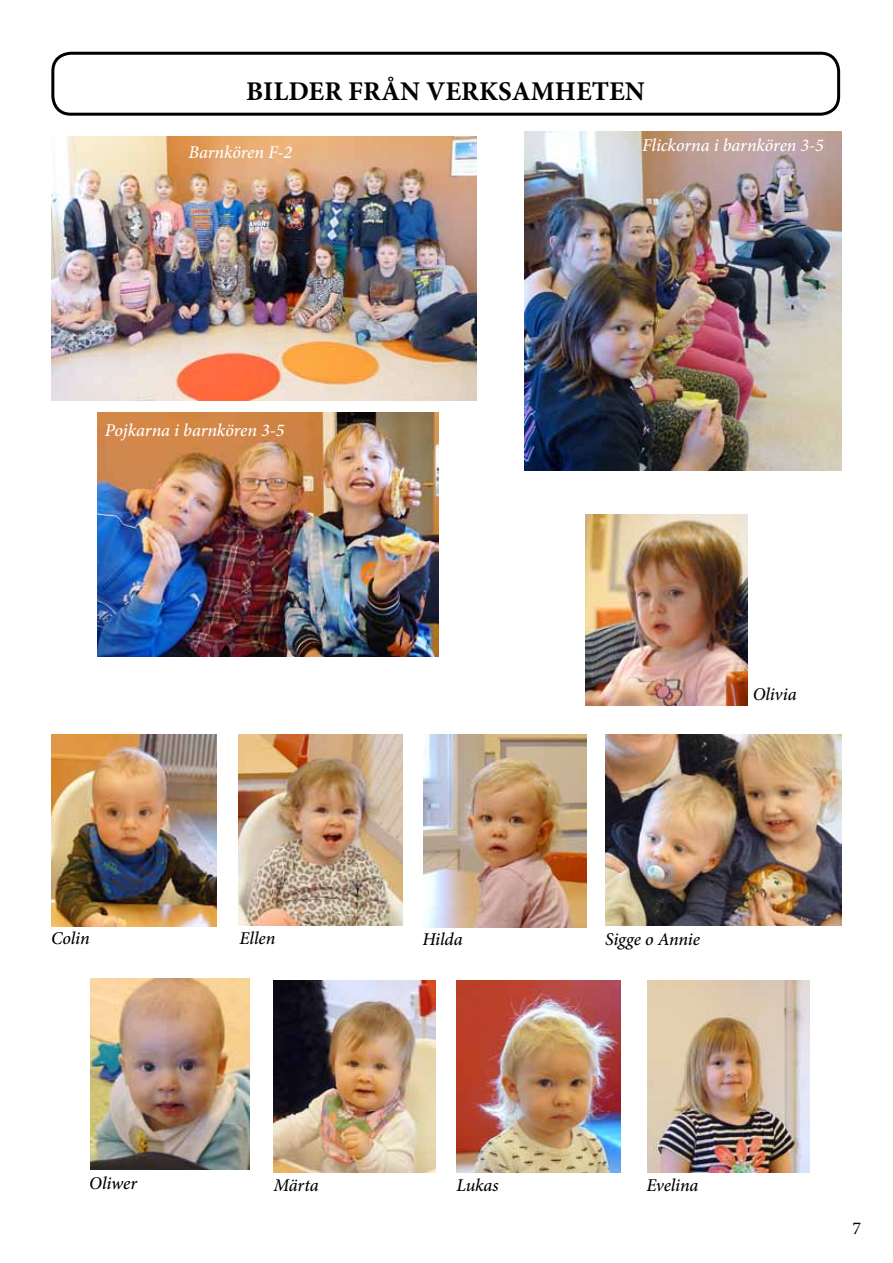
<style>
.page{position:relative;width:893px;height:1263px;background:#fff}
.page>*{position:absolute;margin:0;border:0;box-sizing:border-box;transform-origin:0 0}
.t1{font:700 27px "Minion Pro";color:#000}
.t2{font:italic 500 18px "Minion Pro";letter-spacing:-.005em;color:#fff}
.t3{font:italic 500 18px "Minion Pro";letter-spacing:-.005em;color:#000}
.t4{font:18px "Minion Pro";color:#000}
</style>
<div class="page">
<div style="left:51px;top:52px;width:789px;height:64px;border:3px solid #000;border-radius:18px"></div>
<img style="left:51px;top:136px;width:425px;height:264px">
<img style="left:524px;top:132px;width:318px;height:339px">
<img style="left:98px;top:412px;width:340px;height:244px">
<img style="left:51px;top:735px;width:166px;height:191px">
<img style="left:238px;top:735px;width:165px;height:191px">
<img style="left:424px;top:735px;width:163px;height:192px">
<img style="left:605px;top:735px;width:237px;height:191px">
<img style="left:91px;top:978px;width:158px;height:191px">
<img style="left:274px;top:981px;width:161px;height:191px">
<img style="left:456px;top:981px;width:165px;height:191px">
<img style="left:648px;top:981px;width:161px;height:191px">
<img style="left:585px;top:514px;width:162px;height:192px">
<h1 class="t1" style="left:246px;top:73px;width:400px">BILDER FRÅN VERKSAMHETEN</h1>
<p class="t2" style="left:189px;top:140px;width:105px">Barnkören F-2</p>
<p class="t2" style="left:642px;top:132px;width:183px">Flickorna i barnkören 3-5</p>
<p class="t2" style="left:105px;top:417px;width:181px">Pojkarna i barnkören 3-5</p>
<p class="t3" style="left:753px;top:682px;width:46px">Olivia</p>
<p class="t3" style="left:51px;top:926px;width:40px">Colin</p>
<p class="t3" style="left:240px;top:926px;width:37px">Ellen</p>
<p class="t3" style="left:422px;top:927px;width:42px">Hilda</p>
<p class="t3" style="left:605px;top:927px;width:96px">Sigge o Annie</p>
<p class="t3" style="left:89px;top:1171px;width:49px">Oliwer</p>
<p class="t3" style="left:274px;top:1173px;width:47px">Märta</p>
<p class="t3" style="left:456px;top:1173px;width:44px">Lukas</p>
<p class="t3" style="left:646px;top:1173px;width:54px">Evelina</p>
<p class="t4" style="left:852px;top:1216px;width:10px">7</p>
</div>
